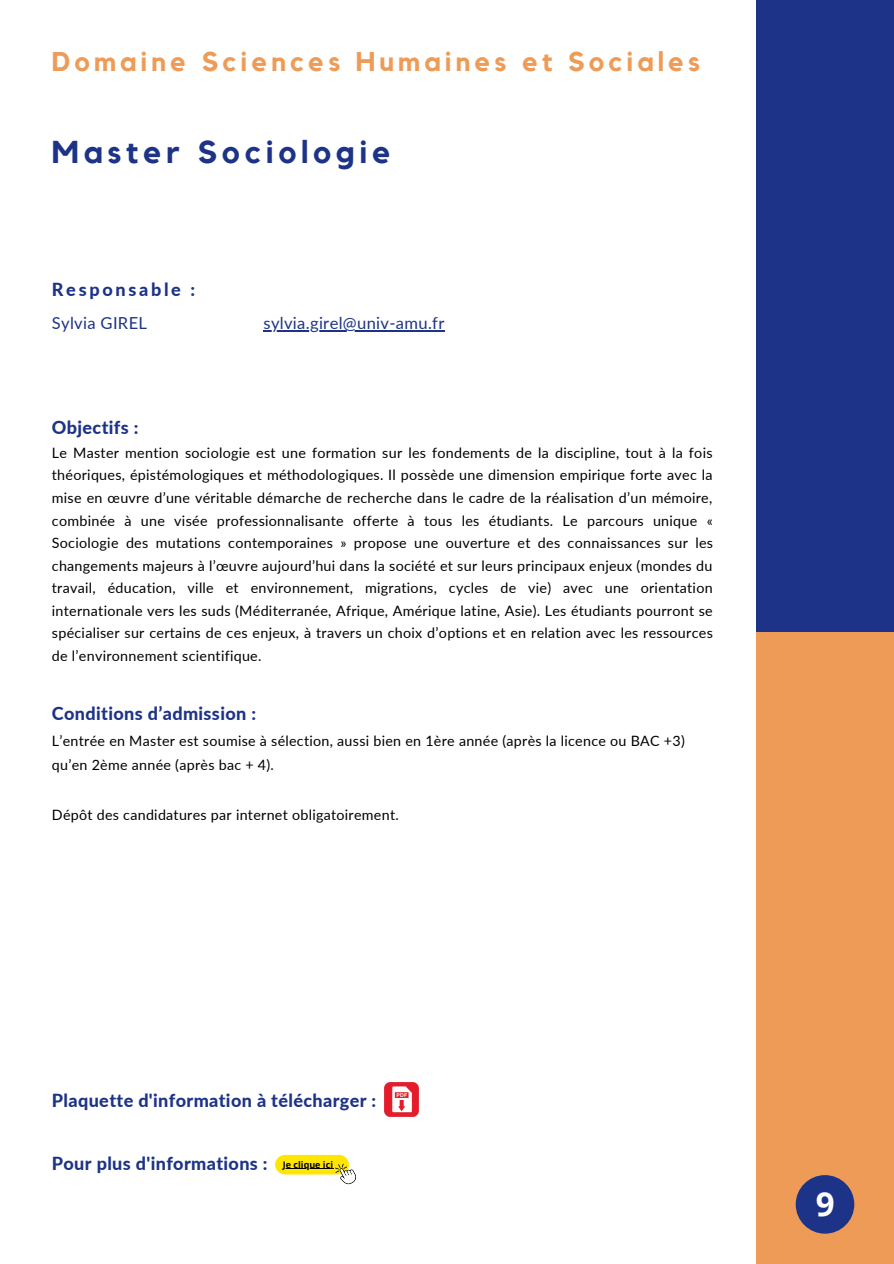
<style>
.page{position:relative;width:894px;height:1264px;background:#fff}
.page>*{position:absolute;margin:0;border:0;box-sizing:border-box;transform-origin:0 0}
.t1{font:700 33px "Open Sans";color:#fff}
.t2{font:700 31.5px "Kollektif";letter-spacing:.15em;color:#1d3387}
.t3{font:700 27px "Kollektif";letter-spacing:.15em;color:#ee9b57}
.t4{font:800 18px "Lato";letter-spacing:.02em;color:#1d3387}
.t5{font:800 18px "Lato";letter-spacing:.15em;color:#1d3387}
.t6{font:16.5px "Lato";letter-spacing:.02em;color:#1d3387}
.t7{font:14.25px/22.5px "Lato";letter-spacing:.02em;color:#000;text-align:justify}
.t8{font:700 9px "Open Sans";color:#000}
</style>
<div class="page">
<div style="left:755px;top:626px;width:138px;height:637px;background:#ee9b57"></div>
<div style="left:795px;top:1175px;width:59px;height:58px;background:#1d3387;border-radius:50%"></div>
<div style="left:755px;top:0;width:138px;height:631px;background:#1d3387"></div>
<hr style="left:263px;top:330px;width:181px;height:1px;background:#1d3387">
<img style="left:384px;top:1082px;width:34px;height:34px">
<div style="left:275px;top:1154px;width:74px;height:20px;background:#ffe600;border-radius:10px"></div>
<svg style="left:335px;top:1163px;width:21px;height:21px"></svg>
<hr style="left:283px;top:1168px;width:50px;height:1px;background:#000">
<p class="t3" style="left:52px;top:50px;width:649px">Domaine Sciences Humaines et Sociales</p>
<p class="t2" style="left:52px;top:138px;width:340px">Master Sociologie</p>
<p class="t5" style="left:52px;top:278px;width:145px">Responsable :</p>
<p class="t6" style="left:52px;top:313px;width:97px">Sylvia GIREL</p>
<p class="t6" style="left:263px;top:313px;width:182px">sylvia.girel@univ-amu.fr</p>
<p class="t4" style="left:52px;top:416px;width:88px">Objectifs :</p>
<p class="t7" style="left:52px;top:441px;width:662px">Le Master mention sociologie est une formation sur les fondements de la discipline, tout à la fois théoriques, épistémologiques et méthodologiques. Il possède une dimension empirique forte avec la mise en œuvre d’une véritable démarche de recherche dans le cadre de la réalisation d’un mémoire, combinée à une visée professionnalisante offerte à tous les étudiants. Le parcours unique « Sociologie des mutations contemporaines » propose une ouverture et des connaissances sur les changements majeurs à l’œuvre aujourd’hui dans la société et sur leurs principaux enjeux (mondes du travail, éducation, ville et environnement, migrations, cycles de vie) avec une orientation internationale vers les suds (Méditerranée, Afrique, Amérique latine, Asie). Les étudiants pourront se spécialiser sur certains de ces enjeux, à travers un choix d’options et en relation avec les ressources de l’environnement scientifique.</p>
<p class="t4" style="left:52px;top:702px;width:206px">Conditions d’admission :</p>
<p class="t7" style="left:52px;top:727px;width:634px;line-height:24.8px">L’entrée en Master est soumise à sélection, aussi bien en 1ère année (après la licence ou BAC +3) qu’en 2ème année (après bac + 4).</p>
<p class="t7" style="left:52px;top:803px;width:348px">Dépôt des candidatures par internet obligatoirement.</p>
<p class="t4" style="left:52px;top:1088px;width:326px">Plaquette d'information à télécharger :</p>
<p class="t4" style="left:52px;top:1152px;width:217px">Pour plus d'informations :</p>
<p class="t8" style="left:283px;top:1157px;width:52px">Je clique ici</p>
<p class="t1" style="left:815px;top:1180px;width:20px">9</p>
</div>
